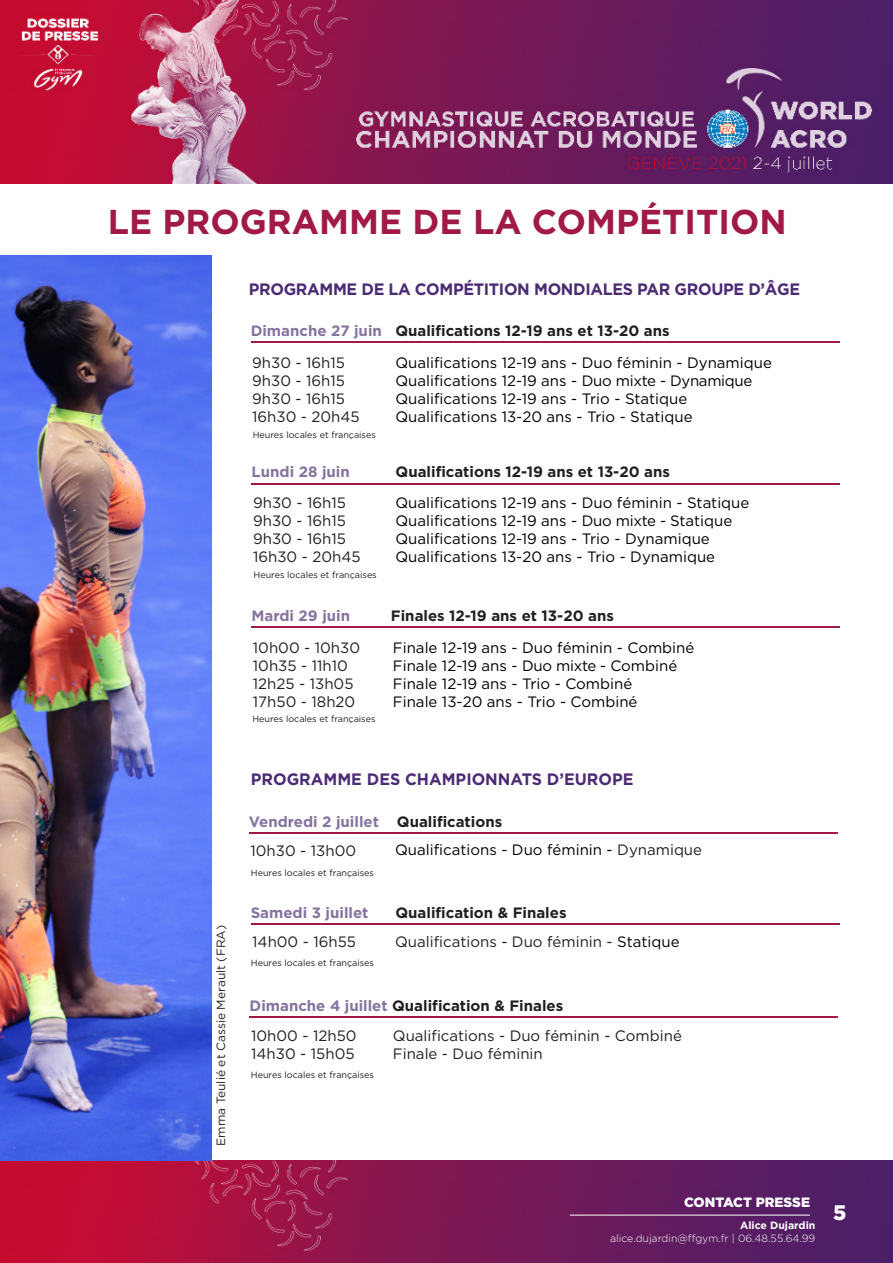
<style>
.page{position:relative;width:893px;height:1263px;background:#fff}
.page>*{position:absolute;margin:0;border:0;box-sizing:border-box;transform-origin:0 0}
.t1{font:700 34.5px "Gotham HTF";color:#a11a46}
.t2{font:900 21px "Gotham HTF";color:#fff}
.t3{font:700 16.5px "Gotham HTF";letter-spacing:-.02em;color:#4c2b75}
.t4{font:700 16.5px "Gotham HTF";color:#4c2b75}
.t5{font:15px "Gotham HTF";color:#000}
.t6{font:15px "Gotham HTF";color:#231f20}
.t7{font:700 15px "Gotham HTF";color:#231f20}
.t8{font:700 15px "Gotham HTF";color:#8673a0}
.t9{font:900 13.5px "Gotham HTF";color:#fff}
.t10{font:12px "Gotham HTF";color:#231f20}
.t11{font:300 10.5px "Gotham HTF";color:#fff}
.t12{font:700 10.5px "Gotham HTF";color:#fff}
.t13{font:9px "Gotham HTF";color:#231f20}
.s1{color:#8673a0}
.s2{color:#231f20}
.s3{color:#000}
</style>
<div class="page">
<img style="left:0;top:1160px;width:893px;height:103px">
<img style="left:0;top:0;width:893px;height:184px">
<hr style="left:570px;top:1215px;width:240px;height:1px;background:#fff">
<img style="left:0;top:256px;width:211px;height:904px">
<hr style="left:249px;top:832px;width:589px;height:2px;background:#a11a46">
<hr style="left:251px;top:923px;width:588px;height:2px;background:#a11a46">
<hr style="left:250px;top:1016px;width:588px;height:2px;background:#a11a46">
<hr style="left:251px;top:341px;width:588px;height:2px;background:#a11a46">
<hr style="left:252px;top:483px;width:588px;height:2px;background:#a11a46">
<hr style="left:251px;top:626px;width:589px;height:2px;background:#a11a46">
<p class="t1" style="left:108px;top:202px;width:680px">LE PROGRAMME DE LA COMPÉTITION</p>
<p class="t3" style="left:249px;top:279px;width:553px">PROGRAMME DE LA COMPÉTITION MONDIALES PAR GROUPE D’ÂGE</p>
<p class="t7" style="left:251px;top:322px;width:420px"><span class="s1">Dimanche 27 juin</span> Qualifications 12-19 ans et 13-20 ans</p>
<p class="t6" style="left:252px;top:354px;width:94px">9h30 - 16h15</p>
<p class="t6" style="left:252px;top:372px;width:94px">9h30 - 16h15</p>
<p class="t6" style="left:252px;top:390px;width:94px">9h30 - 16h15</p>
<p class="t6" style="left:252px;top:408px;width:109px">16h30 - 20h45</p>
<p class="t5" style="left:396px;top:354px;width:378px">Qualifications 12-19 ans - Duo féminin - Dynamique</p>
<p class="t5" style="left:396px;top:372px;width:358px">Qualifications 12-19 ans - Duo mixte - Dynamique</p>
<p class="t5" style="left:396px;top:390px;width:293px">Qualifications 12-19 ans - Trio - Statique</p>
<p class="t5" style="left:396px;top:408px;width:298px">Qualifications 13-20 ans - Trio - Statique</p>
<p class="t13" style="left:253px;top:430px;width:125px">Heures locales et françaises</p>
<p class="t8" style="left:252px;top:463px;width:100px">Lundi 28 juin</p>
<p class="t7" style="left:396px;top:463px;width:276px">Qualifications 12-19 ans et 13-20 ans</p>
<p class="t6" style="left:253px;top:495px;width:94px">9h30 - 16h15</p>
<p class="t6" style="left:253px;top:513px;width:94px">9h30 - 16h15</p>
<p class="t6" style="left:253px;top:531px;width:94px">9h30 - 16h15</p>
<p class="t6" style="left:253px;top:549px;width:109px">16h30 - 20h45</p>
<p class="t5" style="left:396px;top:495px;width:355px">Qualifications 12-19 ans - Duo féminin - Statique</p>
<p class="t5" style="left:396px;top:513px;width:338px">Qualifications 12-19 ans - Duo mixte - Statique</p>
<p class="t5" style="left:396px;top:531px;width:316px">Qualifications 12-19 ans - Trio - Dynamique</p>
<p class="t5" style="left:396px;top:549px;width:321px">Qualifications 13-20 ans - Trio - Dynamique</p>
<p class="t13" style="left:254px;top:570px;width:125px">Heures locales et françaises</p>
<p class="t8" style="left:251px;top:607px;width:100px">Mardi 29 juin</p>
<p class="t7" style="left:391px;top:607px;width:224px">Finales 12-19 ans et 13-20 ans</p>
<p class="t6" style="left:253px;top:639px;width:109px">10h00 - 10h30</p>
<p class="t6" style="left:253px;top:657px;width:96px">10h35 - 11h10</p>
<p class="t6" style="left:253px;top:675px;width:102px">12h25 - 13h05</p>
<p class="t6" style="left:253px;top:693px;width:104px">17h50 - 18h20</p>
<p class="t5" style="left:393px;top:639px;width:303px">Finale 12-19 ans - Duo féminin - Combiné</p>
<p class="t5" style="left:393px;top:657px;width:286px">Finale 12-19 ans - Duo mixte - Combiné</p>
<p class="t5" style="left:393px;top:675px;width:241px">Finale 12-19 ans - Trio - Combiné</p>
<p class="t5" style="left:393px;top:693px;width:246px">Finale 13-20 ans - Trio - Combiné</p>
<p class="t13" style="left:252px;top:714px;width:125px">Heures locales et françaises</p>
<p class="t10" style="left:214px;top:1146px;width:222px;rotate:-90deg">Emma Teulié et Cassie Merault (FRA)</p>
<p class="t4" style="left:251px;top:770px;width:384px">PROGRAMME DES CHAMPIONNATS D’EUROPE</p>
<p class="t8" style="left:249px;top:812px;width:255px">Vendredi 2 juillet <span class="s2">Qualifications</span></p>
<p class="t6" style="left:250px;top:843px;width:107px">10h30 - 13h00</p>
<p class="t5" style="left:395px;top:842px;width:308px">Qualifications - Duo féminin - <span class="s2">Dynamique</span></p>
<p class="t13" style="left:251px;top:867px;width:125px">Heures locales et françaises</p>
<p class="t8" style="left:251px;top:904px;width:119px">Samedi 3 juillet</p>
<p class="t7" style="left:395px;top:904px;width:173px">Qualification &amp; Finales</p>
<p class="t6" style="left:252px;top:933px;width:105px">14h00 - 16h55</p>
<p class="t6" style="left:395px;top:933px;width:286px">Qualifications - Duo féminin - <span class="s3">Statique</span></p>
<p class="t13" style="left:251px;top:958px;width:125px">Heures locales et françaises</p>
<p class="t7" style="left:250px;top:997px;width:315px"><span class="s1">Dimanche 4 juillet</span> Qualification &amp; Finales</p>
<p class="t6" style="left:251px;top:1027px;width:107px">10h00 - 12h50</p>
<p class="t6" style="left:251px;top:1045px;width:105px">14h30 - 15h05</p>
<p class="t6" style="left:393px;top:1027px;width:290px">Qualifications - Duo féminin - Combiné</p>
<p class="t6" style="left:393px;top:1045px;width:151px">Finale - Duo féminin</p>
<p class="t13" style="left:251px;top:1070px;width:125px">Heures locales et françaises</p>
<p class="t9" style="left:684px;top:1194px;width:127px">CONTACT PRESSE</p>
<p class="t12" style="left:740px;top:1219px;width:77px">Alice Dujardin</p>
<p class="t11" style="left:610px;top:1232px;width:207px">alice.dujardin@ffgym.fr | 06.48.55.64.99</p>
<h2 class="t2" style="left:833px;top:1200px;width:15px">5</h2>
</div>
